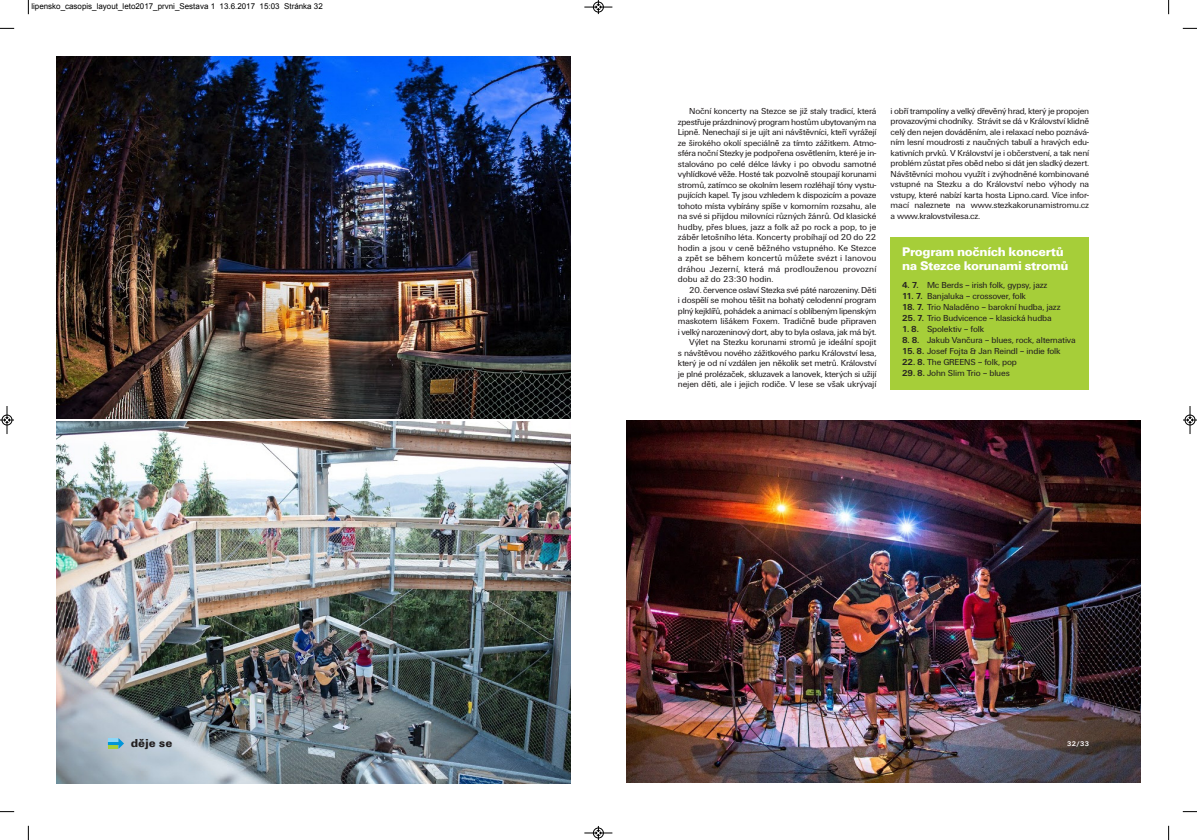
<style>
.page{position:relative;width:1197px;height:840px;background:#fff}
.page>*{position:absolute;margin:0;border:0;box-sizing:border-box;transform-origin:0 0}
.t1{font:13px/14px "Unitus TEE Blac";letter-spacing:-.025em;color:#fff}
.t2{font:12px "Unitus TEE Blac";color:#231f20}
.t3{font:9px/10.5px "Unitus TEE";letter-spacing:-.025em;color:#231f20;text-align:justify}
.t4{font:8px "Arial";color:#000}
.t5{font:700 7px "Unitus TEE";color:#fff}
.s1{font-weight:700}
</style>
<div class="page">
<img style="left:626px;top:420px;width:514px;height:362px">
<img style="left:57px;top:57px;width:513px;height:361px">
<img style="left:57px;top:421px;width:513px;height:361px">
<div style="left:890px;top:237px;width:199px;height:152px;background:#a6ce39"></div>
<svg style="left:108px;top:737px;width:16px;height:11px"></svg>
<svg style="left:28px;top:0;width:1px;height:14px"></svg>
<svg style="left:0;top:28px;width:14px;height:1px"></svg>
<svg style="left:1168px;top:0;width:1px;height:14px"></svg>
<svg style="left:1182px;top:28px;width:14px;height:1px"></svg>
<svg style="left:28px;top:825px;width:1px;height:14px"></svg>
<svg style="left:0;top:811px;width:14px;height:1px"></svg>
<svg style="left:1168px;top:825px;width:1px;height:14px"></svg>
<svg style="left:1182px;top:811px;width:14px;height:1px"></svg>
<svg style="left:584px;top:0;width:28px;height:14px"></svg>
<svg style="left:584px;top:826px;width:28px;height:13px"></svg>
<svg style="left:0;top:406px;width:14px;height:28px"></svg>
<svg style="left:1183px;top:406px;width:13px;height:28px"></svg>
<p class="t4" style="left:31px;top:2px;width:293px">lipensko_casopis_layout_leto2017_prvni_Sestava 1 13.6.2017 15:03 Stránka 32</p>
<p class="t3" style="left:677px;top:106px;width:200px;text-indent:11px">Noční koncerty na Stezce se již staly tradicí, která zpestřuje prázdninový program hostům ubytovaným na Lipně. Nenechají si je ujít ani návštěvníci, kteří vyrážejí ze širokého okolí speciálně za tímto zážitkem. Atmo&shy;sféra noční Stezky je podpořena osvětlením, které je in&shy;stalováno po celé délce lávky i po obvodu samotné vyhlídkové věže. Hosté tak pozvolně stoupají korunami stromů, zatímco se okolním lesem rozléhají tóny vystu&shy;pujících kapel. Ty jsou vzhledem k dispozicím a povaze tohoto místa vybírány spíše v komorním rozsahu, ale na své si přijdou milovníci různých žánrů. Od klasické hudby, přes blues, jazz a folk až po rock a pop, to je záběr letošního léta. Koncerty probíhají od 20 do 22 hodin a jsou v ceně běžného vstupného. Ke Stezce a zpět se během koncertů můžete svézt i lanovou dráhou Jezerní, která má prodlouženou provozní dobu až do 23:30 hodin.</p>
<p class="t3" style="left:677px;top:284px;width:200px;text-align:right">20. července oslaví Stezka své páté narozeniny. Děti<br>i dospělí se mohou těšit na bohatý celodenní program plný kejklířů, pohádek a animací s oblíbeným lipenským maskotem lišákem Foxem. Tradičně bude připraven i velký narozeninový dort, aby to byla oslava, jak má být.<br>Výlet na Stezku korunami stromů je ideální spojit<br>s návštěvou nového zážitkového parku Království lesa, který je od ní vzdálen jen několik set metrů. Království je plné prolézaček, skluzavek a lanovek, kterých si užijí nejen děti, ale i jejich rodiče. V lese se však ukrývají</p>
<p class="t3" style="left:890px;top:105px;width:200px">i obří trampolíny a velký dřevěný hrad, který je propojen provazovými chodníky. Strávit se dá v Království klidně celý den nejen dováděním, ale i relaxací nebo poznává&shy;ním lesní moudrosti z naučných tabulí a hravých edu&shy;kativních prvků. V Království je i občerstvení, a tak není problém zůstat přes oběd nebo si dát jen sladký dezert.<br>Návštěvníci mohou využít i zvýhodněné kombinované vstupné na Stezku a do Království nebo výhody na vstupy, které nabízí karta hosta Lipno.card. Více infor&shy;mací naleznete na www.stezkakorunamistromu.cz a www.kralovstvilesa.cz.</p>
<h1 class="t1" style="left:902px;top:244px;width:168px">Program nočních koncertů na Stezce korunami stromů</h1>
<p class="t3" style="left:902px;top:280px;width:147px"><span class="s1">4. 7.</span> Mc Berds – irish folk, gypsy, jazz</p>
<p class="t3" style="left:902px;top:291px;width:125px"><span class="s1">11. 7.</span> Banjaluka – crossover, folk</p>
<p class="t3" style="left:902px;top:302px;width:160px"><span class="s1">18. 7.</span> Trio Naladěno – barokní hudba, jazz</p>
<p class="t3" style="left:902px;top:313px;width:151px"><span class="s1">25. 7.</span> Trio Budvicence – klasická hudba</p>
<p class="t3" style="left:902px;top:324px;width:83px"><span class="s1">1. 8.</span> Spolektiv – folk</p>
<p class="t3" style="left:902px;top:335px;width:175px"><span class="s1">8. 8.</span> Jakub Vančura – blues, rock, alternativa</p>
<p class="t3" style="left:902px;top:346px;width:160px"><span class="s1">15. 8.</span> Josef Fojta &amp; Jan Reindl – indie folk</p>
<p class="t3" style="left:902px;top:357px;width:116px"><span class="s1">22. 8.</span> The GREENS – folk, pop</p>
<p class="t3" style="left:902px;top:368px;width:109px"><span class="s1">29. 8.</span> John Slim Trio – blues</p>
<h2 class="t2" style="left:131px;top:735px;width:43px">děje se</h2>
<p class="t5" style="left:1066px;top:738px;width:24px">32/33</p>
</div>
